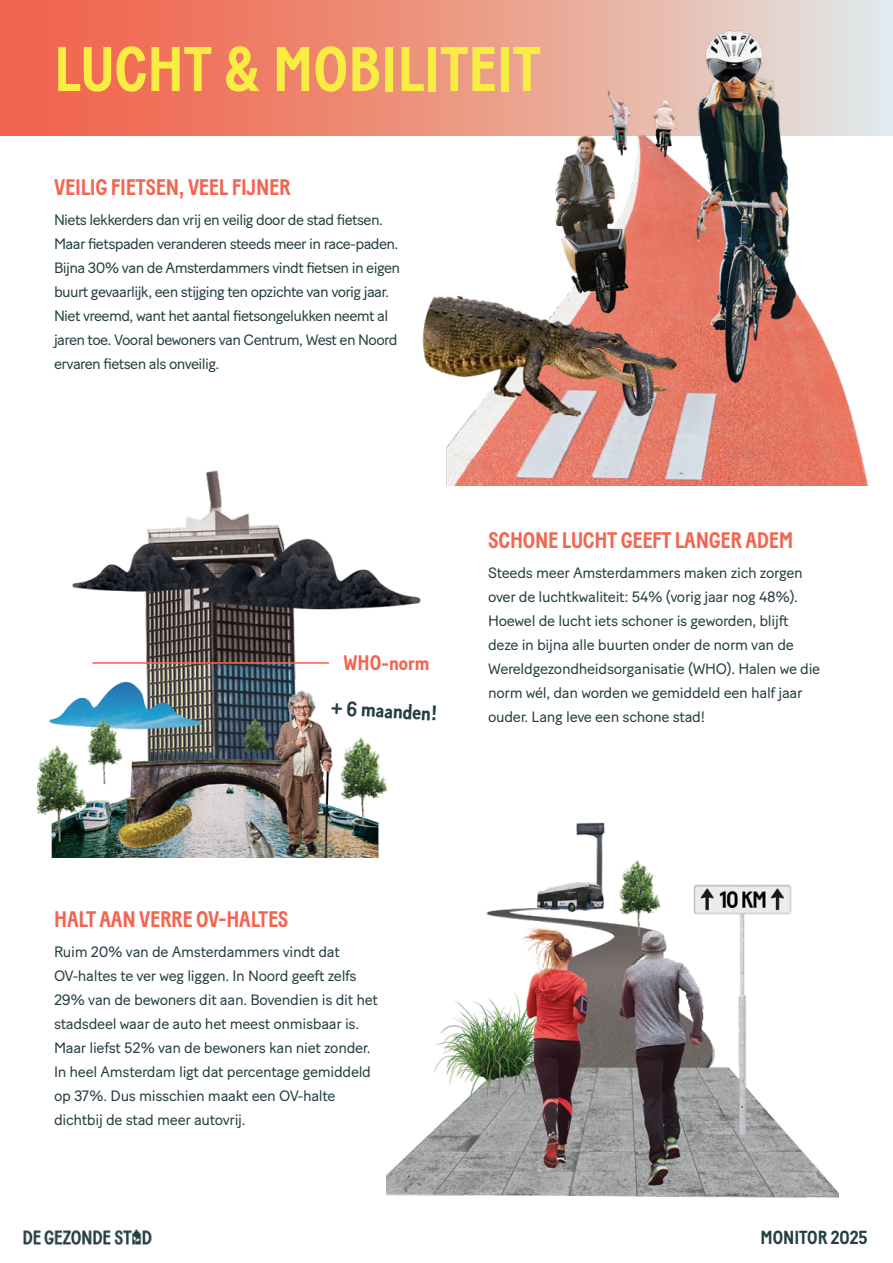
<style>
.page{position:relative;width:893px;height:1263px;background:#fff}
.page>*{position:absolute;margin:0;border:0;box-sizing:border-box;transform-origin:0 0}
.t1{font:700 63px "Baton";color:#f9ed43}
.t2{font:700 22.5px "Baton";letter-spacing:-.01em;color:#f26651}
.t3{font:700 21px "Baton";color:#243f42}
.t4{font:700 21px "Baton";color:#f26651}
.t5{font:700 18.9px "Baton";color:#243f42}
.t6{font:15px/24px "Baton Turbo";letter-spacing:-.02em;color:#243f42}
.t7{font:15px/24px "Baton Turbo";letter-spacing:-.04em;color:#243f42}
</style>
<div class="page">
<img style="left:23px;top:1229px;width:129px;height:16px">
<img style="left:38px;top:470px;width:383px;height:387px">
<img style="left:387px;top:757px;width:451px;height:441px">
<hr style="left:92px;top:662px;width:237px;height:2px;background:#f26651">
<svg style="left:0;top:0;width:893px;height:136px;background:#ed8875"></svg>
<img style="left:418px;top:30px;width:456px;height:456px">
<h1 class="t1" style="left:54px;top:32px;width:488px">LUCHT &amp; MOBILITEIT</h1>
<h2 class="t2" style="left:54px;top:174px;width:238px">VEILIG FIETSEN, VEEL FIJNER</h2>
<p class="t7" style="left:54px;top:207px;width:348px">Niets lekkerders dan vrij en veilig door de stad fietsen.<br>Maar fietspaden veranderen steeds meer in race-paden.<br>Bijna 30% van de Amsterdammers vindt fietsen in eigen buurt gevaarlijk, een stijging ten opzichte van vorig jaar.<br>Niet vreemd, want het aantal fietsongelukken neemt al jaren toe. Vooral bewoners van Centrum, West en Noord ervaren fietsen als onveilig.</p>
<h3 class="t4" style="left:344px;top:650px;width:87px">WHO-norm</h3>
<h3 class="t3" style="left:331px;top:695px;width:108px;rotate:3deg">+ 6 maanden!</h3>
<h2 class="t2" style="left:488px;top:527px;width:306px">SCHONE LUCHT GEEFT LANGER ADEM</h2>
<p class="t6" style="left:488px;top:559px;width:334px">Steeds meer Amsterdammers maken zich zorgen over de luchtkwaliteit: 54% (vorig jaar nog 48%).<br>Hoewel de lucht iets schoner is geworden, blijft deze in bijna alle buurten onder de norm van de Wereldgezondheidsorganisatie (WHO). Halen we die norm wél, dan worden we gemiddeld een half jaar ouder. Lang leve een schone stad!</p>
<h2 class="t2" style="left:54px;top:906px;width:236px">HALT AAN VERRE OV-HALTES</h2>
<p class="t6" style="left:54px;top:938px;width:325px">Ruim 20% van de Amsterdammers vindt dat OV-haltes te ver weg liggen. In Noord geeft zelfs 29% van de bewoners dit aan. Bovendien is dit het stadsdeel waar de auto het meest onmisbaar is.<br>Maar liefst 52% van de bewoners kan niet zonder.<br>In heel Amsterdam ligt dat percentage gemiddeld op 37%. Dus misschien maakt een OV-halte dichtbij de stad meer autovrij.</p>
<p class="t5" style="left:760px;top:1226px;width:109px">MONITOR 2025</p>
</div>
